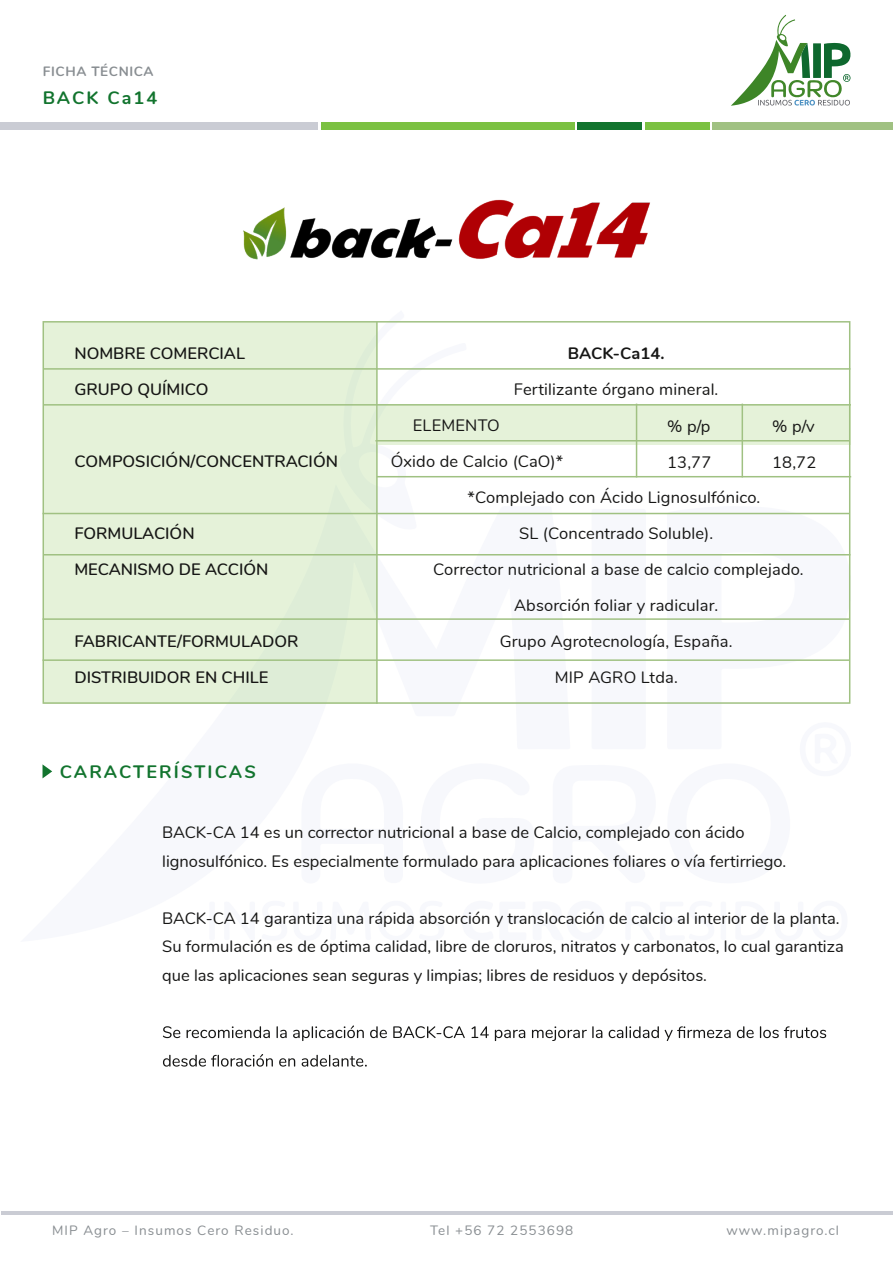
<style>
.page{position:relative;width:893px;height:1263px;background:#fff}
.page>*{position:absolute;margin:0;border:0;box-sizing:border-box;transform-origin:0 0}
.t1{font:700 18px "Nunito";letter-spacing:.115em;color:#12742e}
.t2{font:16.5px/28.5px "Nunito";color:#161615}
.t3{font:600 16.5px/36px "Nunito";color:#161615}
.t4{font:700 16.5px "Nunito";letter-spacing:.005em;color:#161615}
.t5{font:13.5px "Nunito";letter-spacing:.08em;color:#898e92}
.t6{font:700 13.5px "Nunito";letter-spacing:.05em;color:#898e92}
</style>
<div class="page">
<div style="left:1px;top:122px;width:317px;height:8px;background:#caccd4"></div>
<div style="left:321px;top:122px;width:254px;height:8px;background:#7bc142"></div>
<div style="left:713px;top:122px;width:180px;height:8px;background:#a0c182"></div>
<div style="left:577px;top:122px;width:65px;height:8px;background:#12742e"></div>
<div style="left:645px;top:122px;width:65px;height:8px;background:#7bc142"></div>
<svg style="left:731px;top:15px;width:119px;height:91px"></svg>
<hr style="left:1px;top:1211px;width:891px;height:4px;background:#caccd4">
<svg style="left:378px;top:444px;width:90px;height:34px"></svg>
<svg style="left:592px;top:512px;width:54px;height:44px"></svg>
<svg style="left:509px;top:512px;width:61px;height:44px"></svg>
<svg style="left:666px;top:505px;width:185px;height:199px"></svg>
<div style="left:43px;top:322px;width:334px;height:382px;background:#e5f2d9"></div>
<div style="left:378px;top:404px;width:472px;height:40px;background:#e5f2d9"></div>
<div style="left:43px;top:321px;width:807px;height:383px;border:2px solid #a0c182"></div>
<hr style="left:43px;top:368px;width:807px;height:2px;background:#a0c182">
<hr style="left:375px;top:440px;width:475px;height:1px;background:#a0c182">
<hr style="left:43px;top:618px;width:807px;height:2px;background:#a0c182">
<hr style="left:43px;top:659px;width:807px;height:2px;background:#a0c182">
<hr style="left:43px;top:513px;width:807px;height:1px;background:#a0c182">
<hr style="left:44px;top:404px;width:807px;height:2px;background:#a0c182">
<hr style="left:377px;top:476px;width:474px;height:1px;background:#a0c182">
<hr style="left:43px;top:554px;width:807px;height:1px;background:#a0c182">
<hr style="left:376px;top:322px;width:2px;height:382px;background:#a0c182">
<svg style="left:43px;top:764px;width:9px;height:14px"></svg>
<svg style="left:163px;top:1025px;width:663px;height:16px"></svg>
<svg style="left:163px;top:1054px;width:204px;height:12px"></svg>
<hr style="left:742px;top:404px;width:1px;height:73px;background:#a0c182">
<hr style="left:636px;top:404px;width:1px;height:73px;background:#a0c182">
<img style="left:243px;top:199px;width:407px;height:61px">
<p class="t6" style="left:43px;top:61px;width:112px">FICHA TÉCNICA</p>
<p class="t1" style="left:43px;top:85px;width:116px">BACK Ca14</p>
<p class="t3" style="left:74px;top:334px;width:172px">NOMBRE COMERCIAL<br>GRUPO QUÍMICO</p>
<p class="t3" style="left:74px;top:442px;width:265px">COMPOSICIÓN/CONCENTRACIÓN</p>
<p class="t3" style="left:74px;top:514px;width:196px">FORMULACIÓN<br>MECANISMO DE ACCIÓN</p>
<p class="t3" style="left:74px;top:622px;width:226px">FABRICANTE/FORMULADOR<br>DISTRIBUIDOR EN CHILE</p>
<p class="t1" style="left:60px;top:758px;width:198px">CARACTERÍSTICAS</p>
<p class="t4" style="left:568px;top:341px;width:98px">BACK-Ca14.</p>
<p class="t2" style="left:514px;top:374px;width:206px">Fertilizante órgano mineral.</p>
<p class="t2" style="left:413px;top:410px;width:88px">ELEMENTO</p>
<p class="t2" style="left:391px;top:446px;width:174px">Óxido de Calcio (CaO)*</p>
<p class="t2" style="left:467px;top:482px;width:294px">*Complejado con Ácido Lignosulfónico.</p>
<p class="t2" style="left:519px;top:518px;width:196px">SL (Concentrado Soluble).</p>
<p class="t2" style="left:433px;top:554px;width:372px">Corrector nutricional a base de calcio complejado.</p>
<p class="t2" style="left:514px;top:590px;width:205px">Absorción foliar y radicular.</p>
<p class="t2" style="left:500px;top:626px;width:234px">Grupo Agrotecnología, España.</p>
<p class="t2" style="left:555px;top:662px;width:125px">MIP AGRO Ltda.</p>
<p class="t2" style="left:667px;top:408px;width:46px;line-height:36px">% p/p<br>13,77</p>
<p class="t2" style="left:772px;top:408px;width:46px;line-height:36px">% p/v<br>18,72</p>
<p class="t2" style="left:162px;top:817px;width:625px">BACK-CA 14 es un corrector nutricional a base de Calcio, complejado con ácido lignosulfónico. Es especialmente formulado para aplicaciones foliares o vía fertirriego.</p>
<p class="t2" style="left:162px;top:903px;width:683px">BACK-CA 14 garantiza una rápida absorción y translocación de calcio al interior de la planta.<br>Su formulación es de óptima calidad, libre de cloruros, nitratos y carbonatos, lo cual garantiza que las aplicaciones sean seguras y limpias; libres de residuos y depósitos.</p>
<p class="t5" style="left:52px;top:1220px;width:243px">MIP Agro – Insumos Cero Residuo.</p>
<p class="t5" style="left:430px;top:1220px;width:145px">Tel +56 72 2553698</p>
<p class="t5" style="left:726px;top:1220px;width:114px">www.mipagro.cl</p>
</div>
